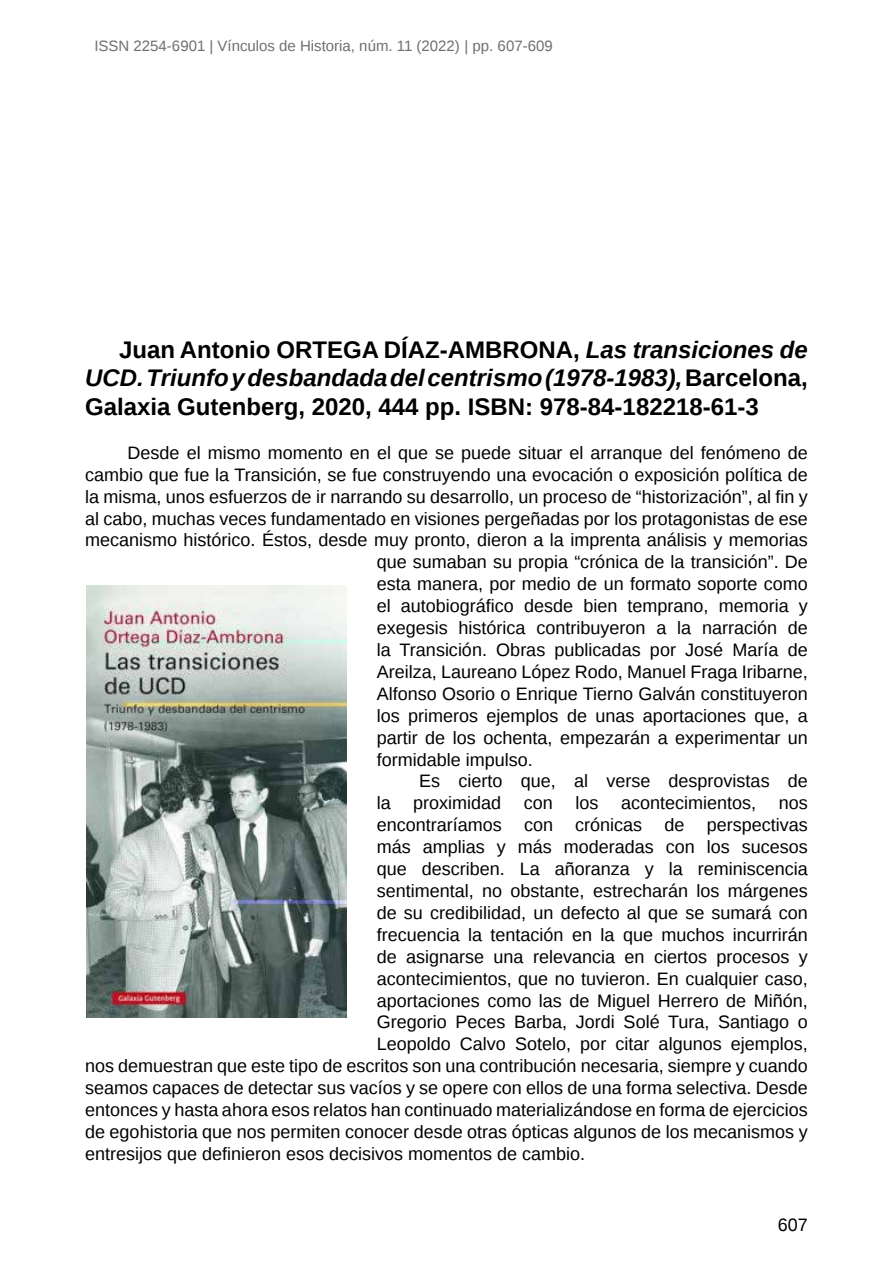
<style>
.page{position:relative;width:893px;height:1263px;background:#fff}
.page>*{position:absolute;margin:0;border:0;box-sizing:border-box;transform-origin:0 0}
.t1{font:700 24px/28.8px "Liberation Sans";color:#000;text-align:justify}
.t2{font:18px "Liberation Sans";color:#000}
.t3{font:15px "Liberation Sans";color:#706f6f}
.s1{font-style:italic}
</style>
<div class="page">
<img style="left:86px;top:586px;width:261px;height:431px">
<p class="t3" style="left:94px;top:38px;width:460px">ISSN 2254-6901 | Vínculos de Historia, núm. 11 (2022) | pp. 607-609</p>
<h1 class="t1" style="left:85px;top:334px;width:724px;text-indent:34px">Juan Antonio ORTEGA DÍAZ-AMBRONA, <span class="s1">Las transiciones de UCD. Triunfo y desbandada del centrismo (1978-1983),</span> Barcelona, Galaxia Gutenberg, 2020, 444 pp. ISBN: 978-84-182218-61-3</h1>
<p class="t2" style="left:128px;top:442px;width:682px">Desde el mismo momento en el que se puede situar el arranque del fenómeno de</p>
<p class="t2" style="left:85px;top:464px;width:724px">cambio que fue la Transición, se fue construyendo una evocación o exposición política de</p>
<p class="t2" style="left:85px;top:486px;width:724px">la misma, unos esfuerzos de ir narrando su desarrollo, un proceso de “historización”, al fin y</p>
<p class="t2" style="left:85px;top:508px;width:724px">al cabo, muchas veces fundamentado en visiones pergeñadas por los protagonistas de ese</p>
<p class="t2" style="left:85px;top:530px;width:724px">mecanismo histórico. Éstos, desde muy pronto, dieron a la imprenta análisis y memorias</p>
<p class="t2" style="left:377px;top:552px;width:433px">que sumaban su propia “crónica de la transición”. De</p>
<p class="t2" style="left:377px;top:574px;width:433px">esta manera, por medio de un formato soporte como</p>
<p class="t2" style="left:377px;top:596px;width:433px">el autobiográfico desde bien temprano, memoria y</p>
<p class="t2" style="left:377px;top:618px;width:433px">exegesis histórica contribuyeron a la narración de</p>
<p class="t2" style="left:377px;top:640px;width:433px">la Transición. Obras publicadas por José María de</p>
<p class="t2" style="left:377px;top:661px;width:433px">Areilza, Laureano López Rodo, Manuel Fraga Iribarne,</p>
<p class="t2" style="left:377px;top:683px;width:433px">Alfonso Osorio o Enrique Tierno Galván constituyeron</p>
<p class="t2" style="left:377px;top:705px;width:433px">los primeros ejemplos de unas aportaciones que, a</p>
<p class="t2" style="left:377px;top:727px;width:433px">partir de los ochenta, empezarán a experimentar un</p>
<p class="t2" style="left:377px;top:749px;width:158px">formidable impulso.</p>
<p class="t2" style="left:419px;top:771px;width:390px">Es cierto que, al verse desprovistas de</p>
<p class="t2" style="left:377px;top:793px;width:16px">la</p>
<p class="t2" style="left:413px;top:793px;width:90px">proximidad</p>
<p class="t2" style="left:524px;top:793px;width:31px">con</p>
<p class="t2" style="left:576px;top:793px;width:25px">los</p>
<p class="t2" style="left:621px;top:793px;width:137px">acontecimientos,</p>
<p class="t2" style="left:779px;top:793px;width:31px">nos</p>
<p class="t2" style="left:377px;top:815px;width:433px">encontraríamos con crónicas de perspectivas</p>
<p class="t2" style="left:377px;top:837px;width:433px">más amplias y más moderadas con los sucesos</p>
<p class="t2" style="left:377px;top:859px;width:433px">que describen. La añoranza y la reminiscencia</p>
<p class="t2" style="left:377px;top:880px;width:433px">sentimental, no obstante, estrecharán los márgenes</p>
<p class="t2" style="left:377px;top:902px;width:433px">de su credibilidad, un defecto al que se sumará con</p>
<p class="t2" style="left:377px;top:924px;width:433px">frecuencia la tentación en la que muchos incurrirán</p>
<p class="t2" style="left:377px;top:946px;width:433px">de asignarse una relevancia en ciertos procesos y</p>
<p class="t2" style="left:377px;top:968px;width:433px">acontecimientos, que no tuvieron. En cualquier caso,</p>
<p class="t2" style="left:377px;top:990px;width:433px">aportaciones como las de Miguel Herrero de Miñón,</p>
<p class="t2" style="left:377px;top:1012px;width:433px">Gregorio Peces Barba, Jordi Solé Tura, Santiago o</p>
<p class="t2" style="left:377px;top:1034px;width:433px">Leopoldo Calvo Sotelo, por citar algunos ejemplos,</p>
<p class="t2" style="left:85px;top:1056px;width:724px">nos demuestran que este tipo de escritos son una contribución necesaria, siempre y cuando</p>
<p class="t2" style="left:85px;top:1078px;width:724px">seamos capaces de detectar sus vacíos y se opere con ellos de una forma selectiva. Desde</p>
<p class="t2" style="left:85px;top:1100px;width:724px">entonces y hasta ahora esos relatos han continuado materializándose en forma de ejercicios</p>
<p class="t2" style="left:85px;top:1121px;width:724px">de egohistoria que nos permiten conocer desde otras ópticas algunos de los mecanismos y</p>
<p class="t2" style="left:85px;top:1143px;width:502px">entresijos que definieron esos decisivos momentos de cambio.</p>
<p class="t2" style="left:778px;top:1215px;width:32px">607</p>
</div>
